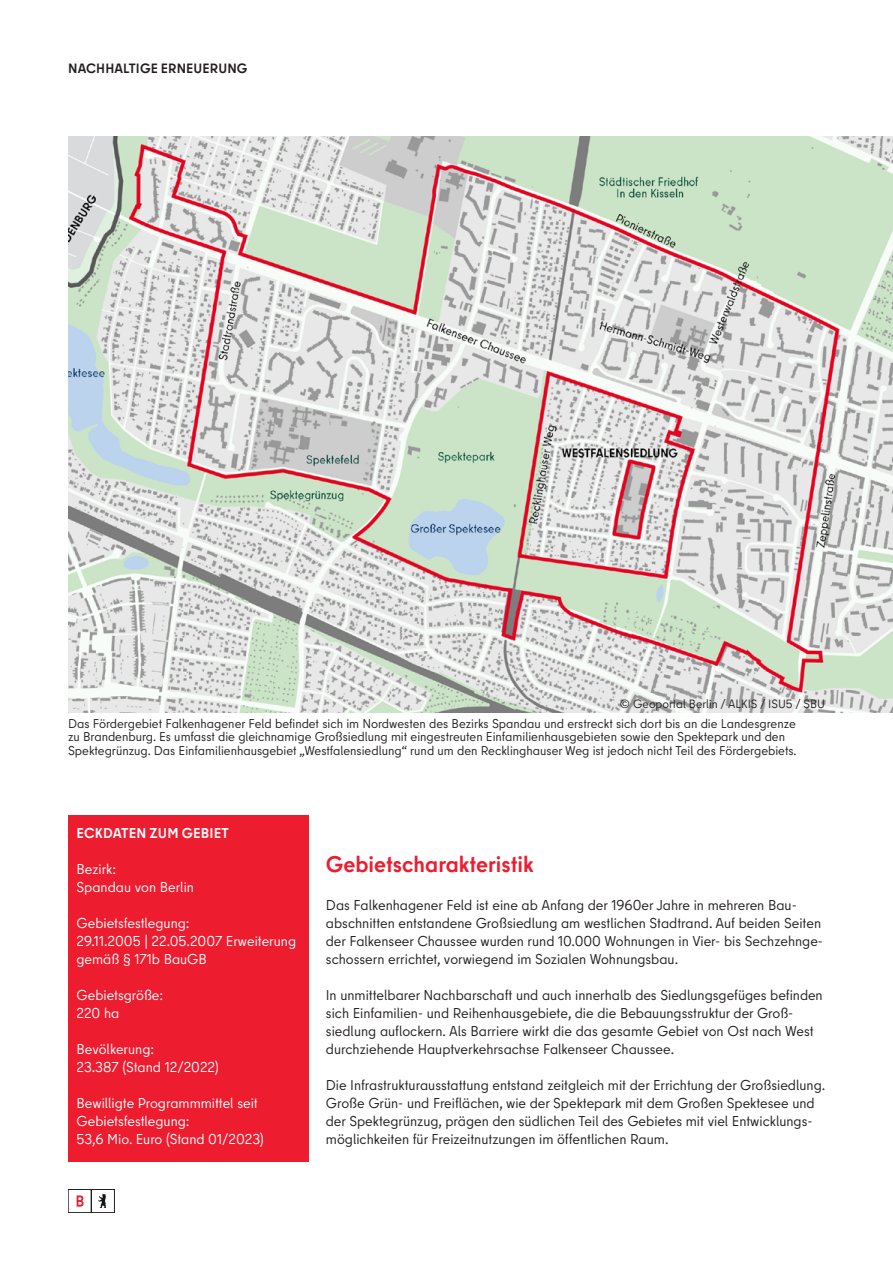
<style>
.page{position:relative;width:893px;height:1263px;background:#fff}
.page>*{position:absolute;margin:0;border:0;box-sizing:border-box;transform-origin:0 0}
.p-Charakt-Schluessel{font:700 22.5px "Berlin Type";color:#ed1c2f}
.p-Spaltentext{font:14.25px/18px "Berlin Type";color:#231f20}
.P-im-Kasten-schattiert{font:14.25px/18px "Berlin Type";color:#fff}
.P-im-Kasten-schattiert-2{font:700 14.25px "Berlin Type";letter-spacing:.01em;color:#fff}
.t1{font:700 13.5px "Berlin Type";letter-spacing:.01em;color:#231f20}
.p-bildunter-1sp{font:12.75px/13.5px "Berlin Type";color:#231f20}
.p-copyright{font:12px "Berlin Type";color:#231f20}
</style>
<div class="page">
<svg style="left:68px;top:1189px;width:47px;height:23px"></svg>
<img style="left:68px;top:136px;width:825px;height:576px">
<div style="left:68px;top:815px;width:241px;height:41px;background:#ed1c2f"></div>
<div style="left:68px;top:851px;width:241px;height:59px;background:#ed1c2f"></div>
<div style="left:68px;top:905px;width:241px;height:77px;background:#ed1c2f"></div>
<div style="left:68px;top:977px;width:241px;height:59px;background:#ed1c2f"></div>
<div style="left:68px;top:1031px;width:241px;height:59px;background:#ed1c2f"></div>
<div style="left:68px;top:1085px;width:241px;height:77px;background:#ed1c2f"></div>
<p class="t1" style="left:68px;top:59px;width:181px">NACHHALTIGE ERNEUERUNG</p>
<p class="p-copyright" style="left:620px;top:696px;width:206px">© Geoportal Berlin / ALKIS / ISU5 / SBU</p>
<p class="p-bildunter-1sp" style="left:68px;top:717px;width:730px">Das Fördergebiet Falkenhagener Feld befindet sich im Nordwesten des Bezirks Spandau und erstreckt sich dort bis an die Landesgrenze zu Brandenburg. Es umfasst die gleichnamige Großsiedlung mit eingestreuten Einfamilienhausgebieten sowie den Spektepark und den<br>Spektegrünzug. Das Einfamilienhausgebiet „Westfalensiedlung“ rund um den Recklinghauser Weg ist jedoch nicht Teil des Fördergebiets.</p>
<p class="P-im-Kasten-schattiert-2" style="left:77px;top:824px;width:154px">ECKDATEN ZUM GEBIET</p>
<p class="P-im-Kasten-schattiert" style="left:77px;top:860px;width:119px">Bezirk:<br>Spandau von Berlin</p>
<p class="P-im-Kasten-schattiert" style="left:77px;top:914px;width:221px">Gebietsfestlegung:<br>29.11.2005 | 22.05.2007 Erweiterung gemäß § 171b BauGB</p>
<p class="P-im-Kasten-schattiert" style="left:77px;top:986px;width:88px">Gebietsgröße:<br>220 ha</p>
<p class="P-im-Kasten-schattiert" style="left:77px;top:1040px;width:144px">Bevölkerung:<br>23.387 (Stand 12/2022)</p>
<p class="P-im-Kasten-schattiert" style="left:77px;top:1094px;width:189px">Bewilligte Programmmittel seit<br>Gebietsfestlegung:<br>53,6 Mio. Euro (Stand 01/2023)</p>
<p class="p-Charakt-Schluessel" style="left:326px;top:850px;width:209px">Gebietscharakteristik</p>
<p class="p-Spaltentext" style="left:326px;top:896px;width:499px">Das Falkenhagener Feld ist eine ab Anfang der 1960er Jahre in mehreren Bau&shy;abschnitten entstandene Großsiedlung am westlichen Stadtrand. Auf beiden Seiten der Falkenseer Chaussee wurden rund 10.000 Wohnungen in Vier- bis Sechzehnge&shy;schossern errichtet, vorwiegend im Sozialen Wohnungsbau.</p>
<p class="p-Spaltentext" style="left:326px;top:986px;width:498px">In unmittelbarer Nachbarschaft und auch innerhalb des Siedlungsgefüges befinden sich Einfamilien- und Reihenhausgebiete, die die Bebauungsstruktur der Groß&shy;siedlung auflockern. Als Barriere wirkt die das gesamte Gebiet von Ost nach West durchziehende Hauptverkehrsachse Falkenseer Chaussee.</p>
<p class="p-Spaltentext" style="left:326px;top:1076px;width:501px">Die Infrastrukturausstattung entstand zeitgleich mit der Errichtung der Großsiedlung.<br>Große Grün- und Freiflächen, wie der Spektepark mit dem Großen Spektesee und der Spektegrünzug, prägen den südlichen Teil des Gebietes mit viel Entwicklungs&shy;möglichkeiten für Freizeitnutzungen im öffentlichen Raum.</p>
</div>
